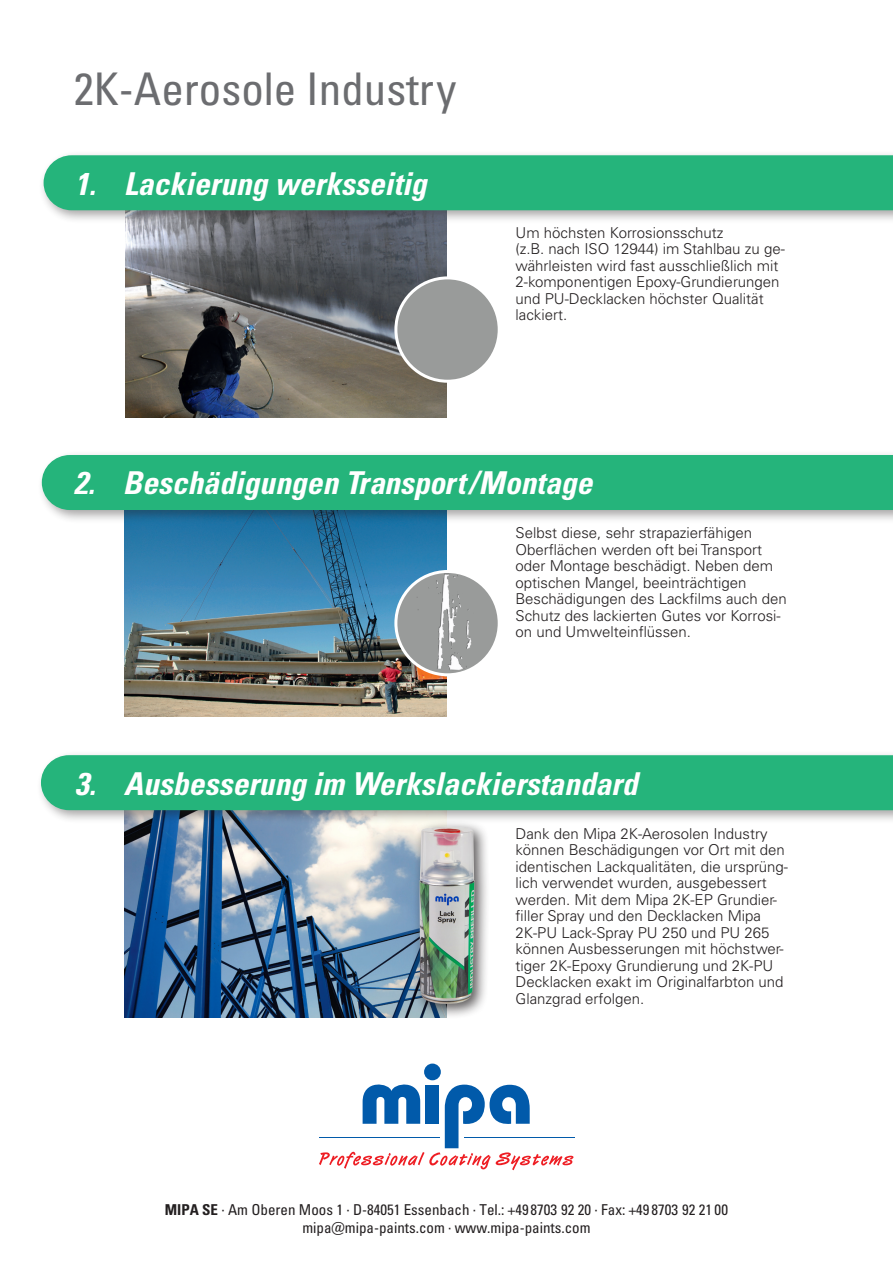
<style>
.page{position:relative;width:893px;height:1263px;background:#fff}
.page>*{position:absolute;margin:0;border:0;box-sizing:border-box;transform-origin:0 0}
.t1{font:condensed 45px "Univers LTCYR 57";color:#6c6d70}
.t2{font:31.5px "Univers LTCYR 67 Bold Cond Obl";color:#fff}
.t3{font:300 15px/16.5px "Univers LTCYR 45";color:#231f20}
.t4{font:condensed 15px/18px "Univers LTCYR 57";color:#231f20;text-align:center}
.s1{font-family:"Univers LTCYR 67 Bold Cond";font-stretch:normal}
</style>
<div class="page">
<img style="left:124px;top:824px;width:288px;height:193px">
<hr style="left:464px;top:1137px;width:110px;height:1px;background:#015aaa">
<div style="left:424px;top:1063px;width:17px;height:17px;background:#015aaa;border-radius:50%"></div>
<svg style="left:319px;top:1078px;width:254px;height:92px"></svg>
<img style="left:125px;top:224px;width:321px;height:193px">
<div style="left:39px;top:150px;width:854px;height:74px;background:#231f20;opacity:.4"></div>
<div style="left:44px;top:155px;width:849px;height:55px;background:#25b47b"></div>
<div style="left:396px;top:278px;width:103px;height:103px;background:#999b9a;border-radius:50%"></div>
<div style="left:394px;top:276px;width:107px;height:107px;border:3px solid #fff;border-radius:50%"></div>
<img style="left:124px;top:524px;width:322px;height:193px">
<div style="left:37px;top:450px;width:856px;height:74px;background:#231f20;opacity:.4"></div>
<div style="left:42px;top:455px;width:851px;height:55px;background:#25b47b"></div>
<div style="left:36px;top:750px;width:857px;height:74px;background:#231f20;opacity:.4"></div>
<div style="left:41px;top:755px;width:852px;height:55px;background:#25b47b"></div>
<svg style="left:396px;top:571px;width:103px;height:104px"></svg>
<img style="left:416px;top:571px;width:83px;height:102px">
<div style="left:412px;top:819px;width:78px;height:200px;background:#231f20;opacity:.75"></div>
<img style="left:418px;top:827px;width:57px;height:177px">
<h1 class="t1" style="left:74px;top:61px;width:384px">2K-Aerosole Industry</h1>
<h2 class="t2" style="left:75px;top:164px;width:353px">1. Lackierung werksseitig</h2>
<p class="t3" style="left:516px;top:224px;width:271px">Um höchsten Korrosionsschutz<br>(z.B. nach ISO 12944) im Stahlbau zu ge&shy;währleisten wird fast ausschließlich mit 2-komponentigen Epoxy-Grundierungen und PU-Decklacken höchster Qualität lackiert.</p>
<h2 class="t2" style="left:74px;top:463px;width:520px">2. Beschädigungen Transport/Montage</h2>
<p class="t3" style="left:516px;top:524px;width:273px">Selbst diese, sehr strapazierfähigen Oberflächen werden oft bei Transport oder Montage beschädigt. Neben dem optischen Mangel, beeinträchtigen Beschädigungen des Lackfilms auch den Schutz des lackierten Gutes vor Korrosi&shy;on und Umwelteinflüssen.</p>
<h2 class="t2" style="left:75px;top:764px;width:564px">3. Ausbesserung im Werkslackierstandard</h2>
<p class="t3" style="left:516px;top:825px;width:274px">Dank den Mipa 2K-Aerosolen Industry können Beschädigungen vor Ort mit den identischen Lackqualitäten, die ursprüng&shy;lich verwendet wurden, ausgebessert werden. Mit dem Mipa 2K-EP Grundier&shy;filler Spray und den Decklacken Mipa 2K-PU Lack-Spray PU 250 und PU 265 können Ausbesserungen mit höchstwer&shy;tiger 2K-Epoxy Grundierung und 2K-PU Decklacken exakt im Originalfarbton und Glanzgrad erfolgen.</p>
<p class="t4" style="left:165px;top:1200px;width:565px"><span class="s1">MIPA SE</span> · Am Oberen Moos 1 · D-84051 Essenbach · Tel.: +49 8703 92 20 · Fax: +49 8703 92 21 00 mipa@mipa-paints.com · www.mipa-paints.com</p>
</div>
